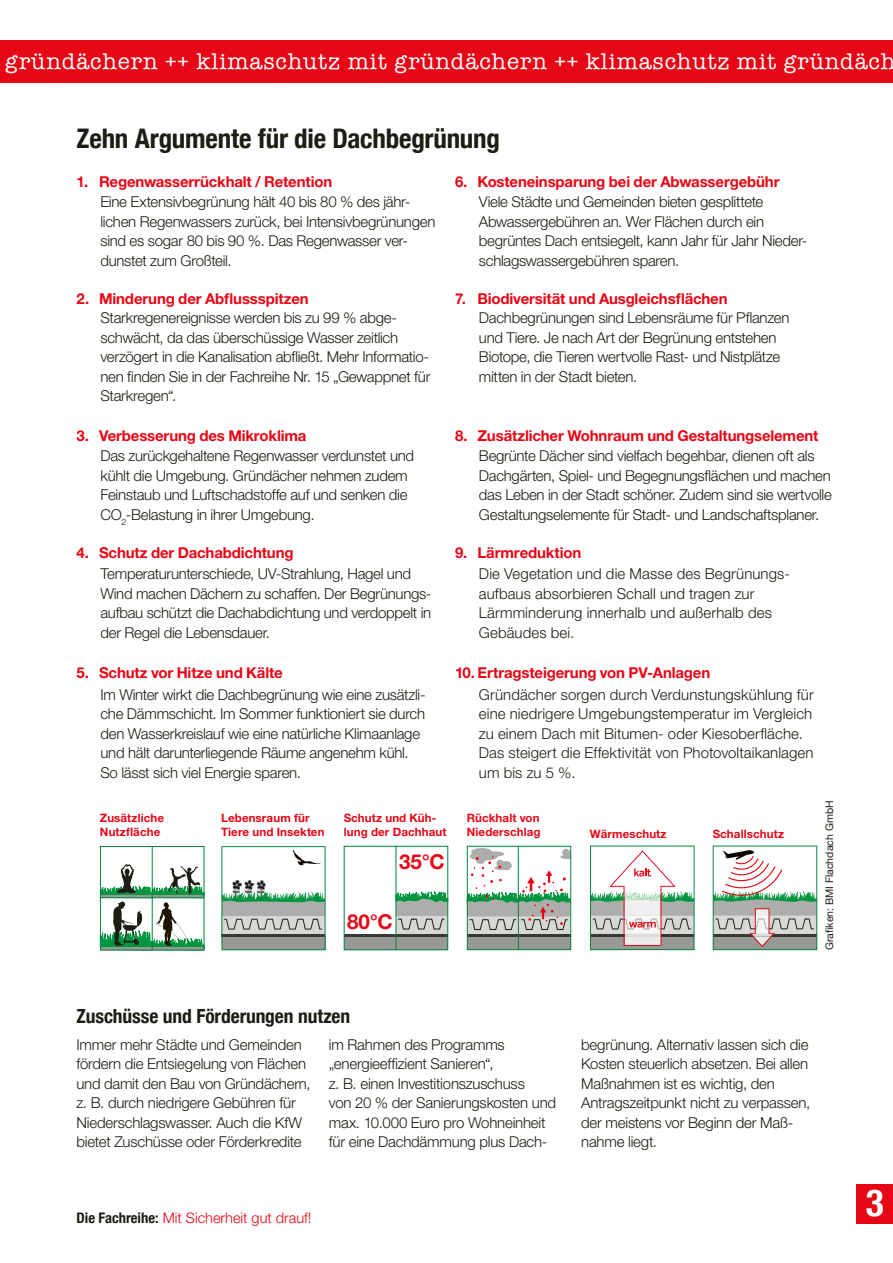
<style>
.page{position:relative;width:893px;height:1263px;background:#fff}
.page>*{position:absolute;margin:0;border:0;box-sizing:border-box;transform-origin:0 0}
.t1{font:700 condensed 37.5px "Helvetica Neue";color:#fff}
.t2{font:700 condensed 27px "Helvetica Neue";letter-spacing:-.01em;color:#1d1d14}
.t3{font:22.8px "American Typewriter";letter-spacing:.04em;color:#fff}
.t4{font:700 20.55px "Helvetica Neue LT Std";color:#e70615}
.t5{font:700 condensed 19.5px "Helvetica Neue";letter-spacing:-.005em;color:#1d1d14}
.t6{font:300 15px/19.5px "Helvetica Neue";letter-spacing:-.015em;color:#1d1d14}
.t7{font:300 15px/19.5px "Helvetica Neue";letter-spacing:.005em;color:#1d1d14}
.t8{font:700 15px "Helvetica Neue";letter-spacing:-.01em;color:#e70615}
.t9{font:300 14.55px "Helvetica Neue";color:#e70615}
.t10{font:700 11.55px/14.4px "Helvetica Neue LT Std";letter-spacing:.01em;color:#e70615}
.t11{font:10.5px "Helvetica Neue";color:#1d1d14}
.s1{font-weight:700;font-stretch:condensed;color:#1d1d14}
</style>
<div class="page">
<svg style="left:713px;top:845px;width:104px;height:105px"></svg>
<svg style="left:99px;top:846px;width:106px;height:105px"></svg>
<svg style="left:221px;top:846px;width:105px;height:104px"></svg>
<img style="left:233px;top:880px;width:32px;height:12px">
<img style="left:233px;top:892px;width:10px;height:7px">
<img style="left:243px;top:892px;width:22px;height:7px">
<svg style="left:343px;top:845px;width:106px;height:106px"></svg>
<svg style="left:466px;top:845px;width:106px;height:106px"></svg>
<svg style="left:590px;top:845px;width:105px;height:105px"></svg>
<div style="left:856px;top:1184px;width:37px;height:40px;background:#e70615"></div>
<div style="left:0;top:40px;width:893px;height:43px;background:#e70615"></div>
<h3 class="t3" style="left:5px;top:44px;width:891px">gründächern ++ klimaschutz mit gründächern ++ klimaschutz mit gründäch</h3>
<h2 class="t2" style="left:77px;top:122px;width:425px">Zehn Argumente für die Dachbegrünung</h2>
<p class="t8" style="left:77px;top:173px;width:257px">1. Regenwasserrückhalt / Retention</p>
<p class="t8" style="left:455px;top:173px;width:326px">6. Kosteneinsparung bei der Abwassergebühr</p>
<p class="t6" style="left:100px;top:192px;width:336px">Eine Extensivbegrünung hält 40 bis 80 % des jähr&shy;lichen Regenwassers zurück, bei Intensivbegrünungen sind es sogar 80 bis 90 %. Das Regenwasser ver&shy;dunstet zum Großteil.</p>
<p class="t6" style="left:479px;top:192px;width:330px">Viele Städte und Gemeinden bieten gesplittete Abwassergebühren an. Wer Flächen durch ein begrüntes Dach entsiegelt, kann Jahr für Jahr Nieder&shy;schlagswassergebühren sparen.</p>
<p class="t8" style="left:77px;top:289px;width:234px">2. Minderung der Abflussspitzen</p>
<p class="t6" style="left:100px;top:308px;width:331px">Starkregenereignisse werden bis zu 99 % abge&shy;schwächt, da das überschüssige Wasser zeitlich verzögert in die Kanalisation abfließt. Mehr Informatio&shy;nen finden Sie in der Fachreihe Nr. 15 „Gewappnet für Starkregen“.</p>
<p class="t8" style="left:77px;top:426px;width:231px">3. Verbesserung des Mikroklima</p>
<p class="t6" style="left:100px;top:446px;width:315px">Das zurückgehaltene Regenwasser verdunstet und kühlt die Umgebung. Gründächer nehmen zudem Feinstaub und Luftschadstoffe auf und senken die CO<sub>2</sub>-Belastung in ihrer Umgebung.</p>
<p class="t8" style="left:77px;top:543px;width:218px">4. Schutz der Dachabdichtung</p>
<p class="t6" style="left:100px;top:564px;width:333px">Temperaturunterschiede, UV-Strahlung, Hagel und Wind machen Dächern zu schaffen. Der Begrünungs&shy;aufbau schützt die Dachabdichtung und verdoppelt in der Regel die Lebensdauer.</p>
<p class="t8" style="left:77px;top:663px;width:208px">5. Schutz vor Hitze und Kälte</p>
<p class="t6" style="left:100px;top:684px;width:327px">Im Winter wirkt die Dachbegrünung wie eine zusätzli&shy;che Dämmschicht. Im Sommer funktioniert sie durch den Wasserkreislauf wie eine natürliche Klimaanlage und hält darunterliegende Räume angenehm kühl.<br>So lässt sich viel Energie sparen.</p>
<p class="t8" style="left:455px;top:289px;width:274px">7. Biodiversität und Ausgleichsflächen</p>
<p class="t6" style="left:479px;top:308px;width:312px">Dachbegrünungen sind Lebensräume für Pflanzen und Tiere. Je nach Art der Begrünung entstehen Biotope, die Tieren wertvolle Rast- und Nistplätze mitten in der Stadt bieten.</p>
<p class="t8" style="left:455px;top:426px;width:365px">8. Zusätzlicher Wohnraum und Gestaltungselement</p>
<p class="t6" style="left:479px;top:446px;width:354px">Begrünte Dächer sind vielfach begehbar, dienen oft als Dachgärten, Spiel- und Begegnungsflächen und machen das Leben in der Stadt schöner. Zudem sind sie wertvolle Gestaltungselemente für Stadt- und Landschaftsplaner.</p>
<p class="t8" style="left:455px;top:543px;width:128px">9. Lärmreduktion</p>
<p class="t7" style="left:479px;top:564px;width:313px">Die Vegetation und die Masse des Begrünungs&shy;aufbaus absorbieren Schall und tragen zur Lärmminderung innerhalb und außerhalb des Gebäudes bei.</p>
<p class="t8" style="left:455px;top:663px;width:257px">10. Ertragsteigerung von PV-Anlagen</p>
<p class="t7" style="left:479px;top:684px;width:336px">Gründächer sorgen durch Verdunstungskühlung für eine niedrigere Umgebungstemperatur im Vergleich zu einem Dach mit Bitumen- oder Kiesoberfläche.<br>Das steigert die Effektivität von Photovoltaikanlagen um bis zu 5 %.</p>
<p class="t10" style="left:100px;top:810px;width:66px">Zusätzliche<br>Nutzfläche</p>
<p class="t10" style="left:221px;top:810px;width:105px">Lebensraum für<br>Tiere und Insekten</p>
<p class="t10" style="left:344px;top:810px;width:104px">Schutz und Küh&shy;lung der Dachhaut</p>
<p class="t10" style="left:467px;top:810px;width:75px">Rückhalt von<br>Niederschlag</p>
<h3 class="t4" style="left:399px;top:848px;width:47px">35°C</h3>
<h3 class="t4" style="left:347px;top:908px;width:47px">80°C</h3>
<h3 class="t5" style="left:77px;top:1004px;width:275px">Zuschüsse und Förderungen nutzen</h3>
<p class="t6" style="left:77px;top:1034px;width:235px">Immer mehr Städte und Gemeinden fördern die Entsiegelung von Flächen und damit den Bau von Gründächern, z. B. durch niedrigere Gebühren für Niederschlagswasser. Auch die KfW bietet Zuschüsse oder Förderkredite</p>
<p class="t6" style="left:329px;top:1034px;width:229px">im Rahmen des Programms „energieeffizient Sanieren“,<br>z. B. einen Investitionszuschuss<br>von 20 % der Sanierungskosten und max. 10.000 Euro pro Wohneinheit für eine Dachdämmung plus Dach-</p>
<p class="t9" style="left:77px;top:1209px;width:236px"><span class="s1">Die Fachreihe:</span> Mit Sicherheit gut drauf!</p>
<p class="t10" style="left:590px;top:827px;width:78px">Wärmeschutz</p>
<p class="t10" style="left:713px;top:827px;width:73px">Schallschutz</p>
<p class="t11" style="left:823px;top:950px;width:151px;rotate:-90deg">Grafiken: BMI Flachdach GmbH</p>
<p class="t6" style="left:581px;top:1034px;width:231px">begrünung. Alternativ lassen sich die<br>Kosten steuerlich absetzen. Bei allen<br>Maßnahmen ist es wichtig, den<br>Antragszeitpunkt nicht zu verpassen, der meistens vor Beginn der Maß&shy;nahme liegt.</p>
<h1 class="t1" style="left:866px;top:1180px;width:19px">3</h1>
</div>
